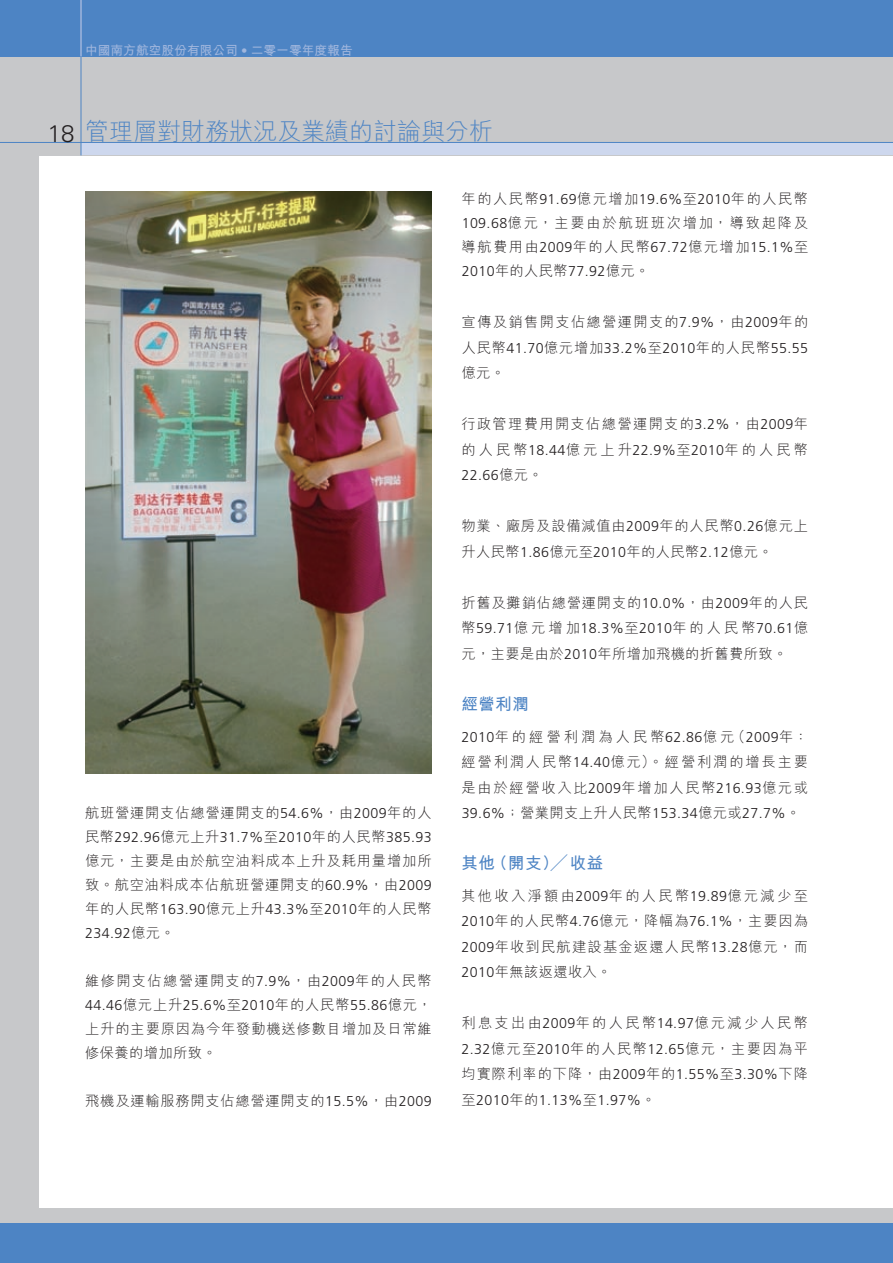
<style>
.page{position:relative;width:893px;height:1263px;background:#fff}
.page>*{position:absolute;margin:0;border:0;box-sizing:border-box;transform-origin:0 0}
.t1{font:300 24px "M Hei HK";color:#4d84c4}
.t2{font:700 16.5px "M Hei HK";letter-spacing:.03em;color:#4d84c4}
.t3{font:300 14.25px/25.5px "M Hei HK";letter-spacing:.07em;color:#231f20;text-align:justify}
.t4{font:300 14.25px "Frutiger LT Std";letter-spacing:.03em;color:#231f20}
.t5{font:300 14.25px/25.5px "M Hei HK";letter-spacing:.095em;color:#231f20}
.t6{font:300 14.25px "M Hei HK";letter-spacing:.03em;color:#231f20}
.t7{font:700 12.75px "M Hei HK";color:#a0b6dd}
.s1{font-family:"Frutiger LT Std"}
.s2{font-family:"Univers LT Std";color:#231f20}
.s3{font-family:"M Hei HK"}
</style>
<div class="page">
<div style="left:0;top:56px;width:81px;height:99px;background:#c7c8ca"></div>
<div style="left:81px;top:56px;width:812px;height:99px;background:#c7c8ca"></div>
<div style="left:0;top:142px;width:38px;height:1073px;background:#c7c8ca"></div>
<div style="left:0;top:0;width:893px;height:56px;background:#4d84c4"></div>
<div style="left:0;top:1208px;width:893px;height:23px;background:#c7c8ca"></div>
<div style="left:0;top:1223px;width:893px;height:40px;background:#4d84c4"></div>
<div style="left:81px;top:142px;width:812px;height:13px;background:#cdd7ed"></div>
<hr style="left:0;top:142px;width:893px;height:1px;background:#4d84c4">
<hr style="left:81px;top:56px;width:1px;height:99px;background:#4d84c4">
<hr style="left:81px;top:0;width:1px;height:56px;background:#a0b6dd">
<img style="left:85px;top:191px;width:347px;height:583px">
<p class="t7" style="left:85px;top:41px;width:269px">中國南方航空股份有限公司 <span class="s1">•</span> 二零一零年度報告</p>
<h1 class="t1" style="left:48px;top:114px;width:447px"><span class="s2">18</span> 管理層對財務狀況及業績的討論與分析</h1>
<p class="t3" style="left:85px;top:799px;width:348px">航班營運開支佔總營運開支的<span class="s1">54.6%</span>，由<span class="s1">2009</span>年的人</p>
<p class="t4" style="left:85px;top:829px;width:348px"><span class="s3">民幣</span>292.96<span class="s3">億元上升</span>31.7%<span class="s3">至</span>2010<span class="s3">年的人民幣</span>385.93</p>
<p class="t3" style="left:85px;top:848px;width:348px;line-height:24px">億元，主要是由於航空油料成本上升及耗用量增加所致。航空油料成本佔航班營運開支的<span class="s1">60.9%</span>，由<span class="s1">2009</span>年的人民幣<span class="s1">163.90</span>億元上升<span class="s1">43.3%</span>至<span class="s1">2010</span>年的人民幣</p>
<p class="t4" style="left:85px;top:925px;width:91px">234.92<span class="s3">億元。</span></p>
<p class="t5" style="left:85px;top:967px;width:348px">維修開支佔總營運開支的<span class="s1">7.9%</span>，由<span class="s1">2009</span>年的人民幣</p>
<p class="t4" style="left:85px;top:997px;width:348px">44.46<span class="s3">億元上升</span>25.6%<span class="s3">至</span>2010<span class="s3">年的人民幣</span>55.86<span class="s3">億元，</span></p>
<p class="t3" style="left:85px;top:1016px;width:348px;line-height:24px">上升的主要原因為今年發動機送修數目增加及日常維修保養的增加所致。</p>
<p class="t3" style="left:85px;top:1087px;width:348px">飛機及運輸服務開支佔總營運開支的<span class="s1">15.5%</span>，由<span class="s1">2009</span></p>
<p class="t3" style="left:462px;top:186px;width:348px;line-height:24px">年的人民幣<span class="s1">91.69</span>億元增加<span class="s1">19.6%</span>至<span class="s1">2010</span>年的人民幣<span class="s1">109.68</span>億元，主要由於航班班次增加，導致起降及導航費用由<span class="s1">2009</span>年的人民幣<span class="s1">67.72</span>億元增加<span class="s1">15.1%</span>至</p>
<p class="t4" style="left:462px;top:263px;width:189px">2010<span class="s3">年的人民幣</span>77.92<span class="s3">億元。</span></p>
<p class="t5" style="left:462px;top:309px;width:348px">宣傳及銷售開支佔總營運開支的<span class="s1">7.9%</span>，由<span class="s1">2009</span>年的</p>
<p class="t4" style="left:462px;top:340px;width:348px"><span class="s3">人民幣</span>41.70<span class="s3">億元增加</span>33.2%<span class="s3">至</span>2010<span class="s3">年的人民幣</span>55.55</p>
<p class="t3" style="left:461px;top:360px;width:45px">億元。</p>
<p class="t5" style="left:461px;top:411px;width:348px">行政管理費用開支佔總營運開支的<span class="s1">3.2%</span>，由<span class="s1">2009</span>年的人民幣<span class="s1">18.44</span>億元上升<span class="s1">22.9%</span>至<span class="s1">2010</span>年的人民幣</p>
<p class="t4" style="left:461px;top:467px;width:83px">22.66<span class="s3">億元。</span></p>
<p class="t3" style="left:461px;top:513px;width:348px">物業、廠房及設備減值由<span class="s1">2009</span>年的人民幣<span class="s1">0.26</span>億元上升人民幣<span class="s1">1.86</span>億元至<span class="s1">2010</span>年的人民幣<span class="s1">2.12</span>億元。</p>
<p class="t3" style="left:461px;top:589px;width:348px">折舊及攤銷佔總營運開支的<span class="s1">10.0%</span>，由<span class="s1">2009</span>年的人民</p>
<p class="t4" style="left:461px;top:620px;width:348px"><span class="s3">幣</span>59.71<span class="s3">億元增加</span>18.3%<span class="s3">至</span>2010<span class="s3">年的人民幣</span>70.61<span class="s3">億</span></p>
<p class="t6" style="left:462px;top:643px;width:327px">元，主要是由於<span class="s1">2010</span>年所增加飛機的折舊費所致。</p>
<p class="t2" style="left:461px;top:692px;width:69px">經營利潤</p>
<p class="t3" style="left:461px;top:723px;width:348px"><span class="s1">2010</span>年的經營利潤為人民幣<span class="s1">62.86</span>億元（<span class="s1">2009</span>年：經營利潤人民幣<span class="s1">14.40</span>億元）。經營利潤的增長主要是由於經營收入比<span class="s1">2009</span>年增加人民幣<span class="s1">216.93</span>億元或</p>
<p class="t4" style="left:462px;top:805px;width:340px">39.6%<span class="s3">；營業開支上升人民幣</span>153.34<span class="s3">億元或</span>27.7%<span class="s3">。</span></p>
<p class="t2" style="left:461px;top:851px;width:143px">其他（開支）╱收益</p>
<p class="t3" style="left:461px;top:882px;width:348px">其他收入淨額由<span class="s1">2009</span>年的人民幣<span class="s1">19.89</span>億元減少至<span class="s1">2010</span>年的人民幣<span class="s1">4.76</span>億元，降幅為<span class="s1">76.1%</span>，主要因為<span class="s1">2009</span>年收到民航建設基金返還人民幣<span class="s1">13.28</span>億元，而<span class="s1">2010</span>年無該返還收入。</p>
<p class="t3" style="left:461px;top:1010px;width:348px">利息支出由<span class="s1">2009</span>年的人民幣<span class="s1">14.97</span>億元減少人民幣<span class="s1">2.32</span>億元至<span class="s1">2010</span>年的人民幣<span class="s1">12.65</span>億元，主要因為平均實際利率的下降，由<span class="s1">2009</span>年的<span class="s1">1.55%</span>至<span class="s1">3.30%</span>下降</p>
<p class="t4" style="left:461px;top:1092px;width:196px"><span class="s3">至</span>2010<span class="s3">年的</span>1.13%<span class="s3">至</span>1.97%<span class="s3">。</span></p>
</div>
